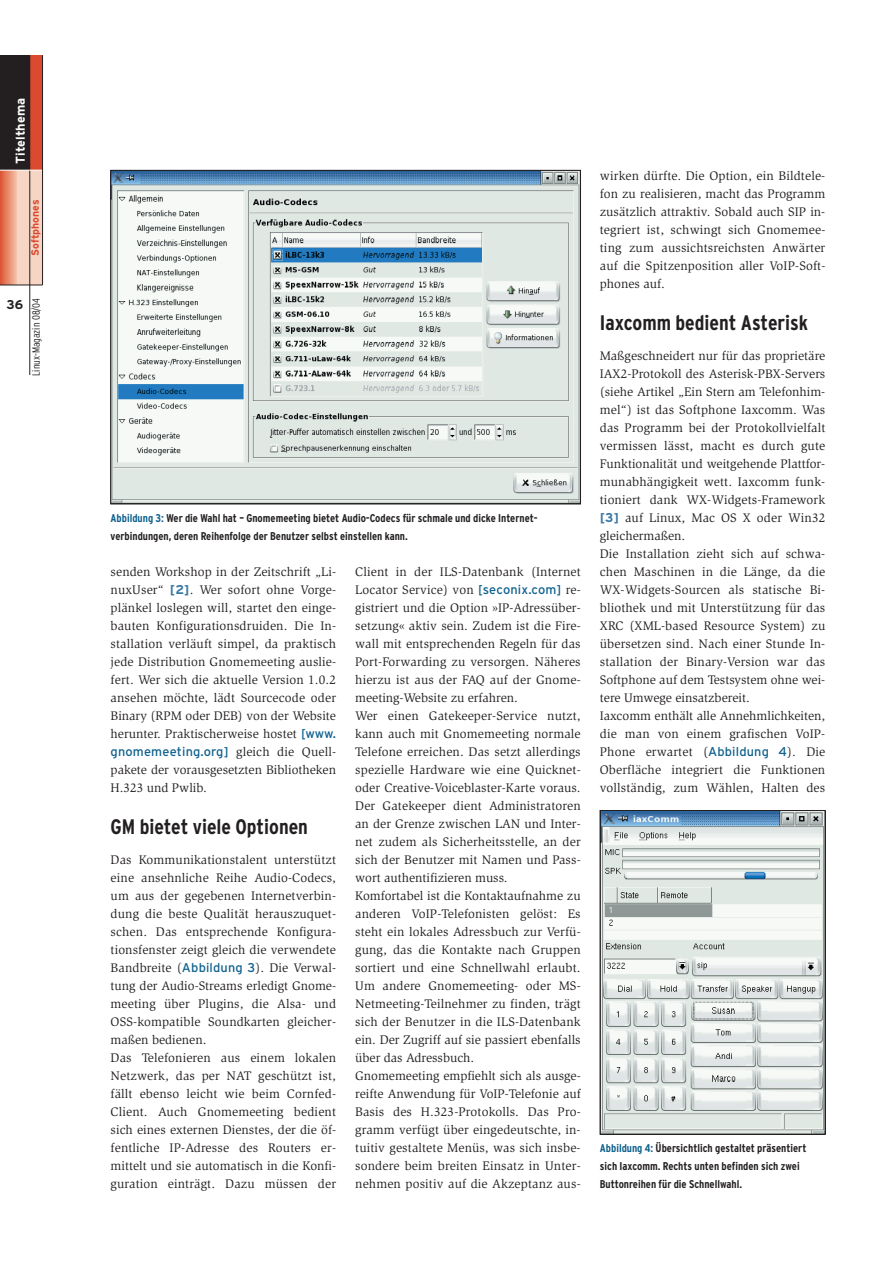
<style>
.page{position:relative;width:893px;height:1262px;background:#fff}
.page>*{position:absolute;margin:0;border:0;box-sizing:border-box;transform-origin:0 0}
.t1{font:700 condensed 21px "Interstate";color:#231f20}
.t2{font:12.75px/18px "Slimbach";letter-spacing:.01em;color:#231f20}
.t3{font:12.75px "Interstate";letter-spacing:.015em;color:#0f618e}
.t4{font:700 12.75px "Interstate";color:#fff}
.t5{font:700 12.75px "Interstate";color:#231f20}
.t6{font:700 condensed 11.25px/18px "Interstate";color:#231f20}
.t7{font:300 condensed 10.5px "Interstate";color:#231f20}
.t8{font:700 10.5px "Interstate";color:#db492e}
.s1{color:#0f618e}
.s2{font-family:"Interstate";font-weight:700;color:#3978a3}
.s3{font-family:"Interstate";color:#0f618e}
.s4{font-family:"Slimbach";color:#231f20}
</style>
<div class="page">
<div style="left:0;top:55px;width:43px;height:230px;background:#db492e"></div>
<div style="left:0;top:55px;width:30px;height:115px;background:#231f20"></div>
<svg style="left:0;top:171px;width:17px;height:114px;background:#e78a6d"></svg>
<div style="left:17px;top:170px;width:26px;height:115px;background:#f6d5c4"></div>
<hr style="left:30px;top:55px;width:1px;height:320px;background:#231f20">
<hr style="left:0;top:285px;width:43px;height:1px;background:#231f20">
<hr style="left:0;top:170px;width:43px;height:1px;background:#fff">
<hr style="left:42px;top:55px;width:1px;height:230px;background:#231f20">
<img style="left:113px;top:172px;width:465px;height:330px">
<div style="left:111px;top:170px;width:469px;height:334px;border:1px solid #231f20"></div>
<img style="left:602px;top:812px;width:221px;height:320px">
<div style="left:600px;top:810px;width:225px;height:324px;border:1px solid #231f20"></div>
<p class="t4" style="left:15px;top:164px;width:67px;rotate:-90deg">Titelthema</p>
<p class="t8" style="left:31px;top:256px;width:58px;rotate:-90deg">Softphones</p>
<p class="t5" style="left:7px;top:300px;width:18px">36</p>
<p class="t7" style="left:32px;top:376px;width:79px;rotate:-90deg">Linux-Magazin 08/04</p>
<p class="t6" style="left:111px;top:510px;width:428px"><span class="s1">Abbildung 3:</span> Wer die Wahl hat – Gnomemeeting bietet Audio-Codecs für schmale und dicke Internet&shy;verbindungen, deren Reihenfolge der Benutzer selbst einstellen kann.</p>
<p class="t2" style="left:111px;top:564px;width:227px;text-align:justify">senden Workshop in der Zeitschrift „Li&shy;nuxUser“ <span class="s2">[2]</span>. Wer sofort ohne Vorge&shy;plänkel loslegen will, startet den einge&shy;bauten Konfigurationsdruiden. Die In&shy;stallation verläuft simpel, da praktisch jede Distribution Gnomemeeting auslie&shy;fert. Wer sich die aktuelle Version 1.0.2 ansehen möchte, lädt Sourcecode oder Binary (RPM oder DEB) von der Website herunter. Praktischerweise hostet <span class="s3">[www.</span></p>
<p class="t3" style="left:111px;top:747px;width:227px">gnomemeeting.org] <span class="s4">gleich die Quell-</span></p>
<p class="t2" style="left:111px;top:762px;width:227px">pakete der vorausgesetzten Bibliotheken<br>H.323 und Pwlib.</p>
<h1 class="t1" style="left:111px;top:819px;width:199px">GM bietet viele Optionen</h1>
<p class="t2" style="left:111px;top:852px;width:227px">Das Kommunikationstalent unterstützt eine ansehnliche Reihe Audio-Codecs, um aus der gegebenen Internetverbin&shy;dung die beste Qualität herauszuquet&shy;schen. Das entsprechende Konfigura&shy;tionsfenster zeigt gleich die verwendete Bandbreite (<span class="s3">Abbildung 3</span>). Die Verwal&shy;tung der Audio-Streams erledigt Gnome&shy;meeting über Plugins, die Alsa- und OSS-kompatible Soundkarten gleicher&shy;maßen bedienen.<br>Das Telefonieren aus einem lokalen Netzwerk, das per NAT geschützt ist, fällt ebenso leicht wie beim Cornfed-Client. Auch Gnomemeeting bedient sich eines externen Dienstes, der die öf&shy;fentliche IP-Adresse des Routers er&shy;mittelt und sie automatisch in die Konfi&shy;guration einträgt. Dazu müssen der</p>
<p class="t2" style="left:355px;top:564px;width:227px">Client in der ILS-Datenbank (Internet Locator Service) von <span class="s3">[seconix.com]</span> re&shy;gistriert und die Option »IP-Adressüber&shy;setzung« aktiv sein. Zudem ist die Fire&shy;wall mit entsprechenden Regeln für das Port-Forwarding zu versorgen. Näheres hierzu ist aus der FAQ auf der Gnome&shy;meeting-Website zu erfahren.<br>Wer einen Gatekeeper-Service nutzt, kann auch mit Gnomemeeting normale Telefone erreichen. Das setzt allerdings spezielle Hardware wie eine Quicknet&shy;oder Creative-Voiceblaster-Karte voraus.<br>Der Gatekeeper dient Administratoren an der Grenze zwischen LAN und Inter&shy;net zudem als Sicherheitsstelle, an der sich der Benutzer mit Namen und Pass&shy;wort authentifizieren muss.<br>Komfortabel ist die Kontaktaufnahme zu anderen VoIP-Telefonisten gelöst: Es steht ein lokales Adressbuch zur Verfü&shy;gung, das die Kontakte nach Gruppen sortiert und eine Schnellwahl erlaubt.<br>Um andere Gnomemeeting- oder MS-Netmeeting-Teilnehmer zu finden, trägt sich der Benutzer in die ILS-Datenbank ein. Der Zugriff auf sie passiert ebenfalls über das Adressbuch.<br>Gnomemeeting empfiehlt sich als ausge&shy;reifte Anwendung für VoIP-Telefonie auf Basis des H.323-Protokolls. Das Pro&shy;gramm verfügt über eingedeutschte, in&shy;tuitiv gestaltete Menüs, was sich insbe&shy;sondere beim breiten Einsatz in Unter&shy;nehmen positiv auf die Akzeptanz aus-</p>
<p class="t2" style="left:600px;top:168px;width:227px;text-align:justify">wirken dürfte. Die Option, ein Bildtele&shy;fon zu realisieren, macht das Programm zusätzlich attraktiv. Sobald auch SIP in&shy;tegriert ist, schwingt sich Gnomemee&shy;ting zum aussichtsreichsten Anwärter auf die Spitzenposition aller VoIP-Soft&shy;phones auf.</p>
<h1 class="t1" style="left:600px;top:315px;width:210px">Iaxcomm bedient Asterisk</h1>
<p class="t2" style="left:600px;top:348px;width:227px">Maßgeschneidert nur für das proprietäre IAX2-Protokoll des Asterisk-PBX-Servers (siehe Artikel „Ein Stern am Telefonhim&shy;mel“) ist das Softphone Iaxcomm. Was das Programm bei der Protokollvielfalt vermissen lässt, macht es durch gute Funktionalität und weitgehende Plattfor&shy;munabhängigkeit wett. Iaxcomm funk&shy;tioniert dank WX-Widgets-Framework <span class="s2">[3]</span> auf Linux, Mac OS X oder Win32 gleichermaßen.<br>Die Installation zieht sich auf schwa&shy;chen Maschinen in die Länge, da die WX-Widgets-Sourcen als statische Bi&shy;bliothek und mit Unterstützung für das XRC (XML-based Resource System) zu übersetzen sind. Nach einer Stunde In&shy;stallation der Binary-Version war das Softphone auf dem Testsystem ohne wei&shy;tere Umwege einsatzbereit.<br>Iaxcomm enthält alle Annehmlichkeiten, die man von einem grafischen VoIP-Phone erwartet (<span class="s3">Abbildung 4</span>). Die Oberfläche integriert die Funktionen vollständig, zum Wählen, Halten des</p>
<p class="t6" style="left:600px;top:1140px;width:208px"><span class="s1">Abbildung 4:</span> Übersichtlich gestaltet präsentiert sich Iaxcomm. Rechts unten befinden sich zwei<br>Buttonreihen für die Schnellwahl.</p>
</div>
